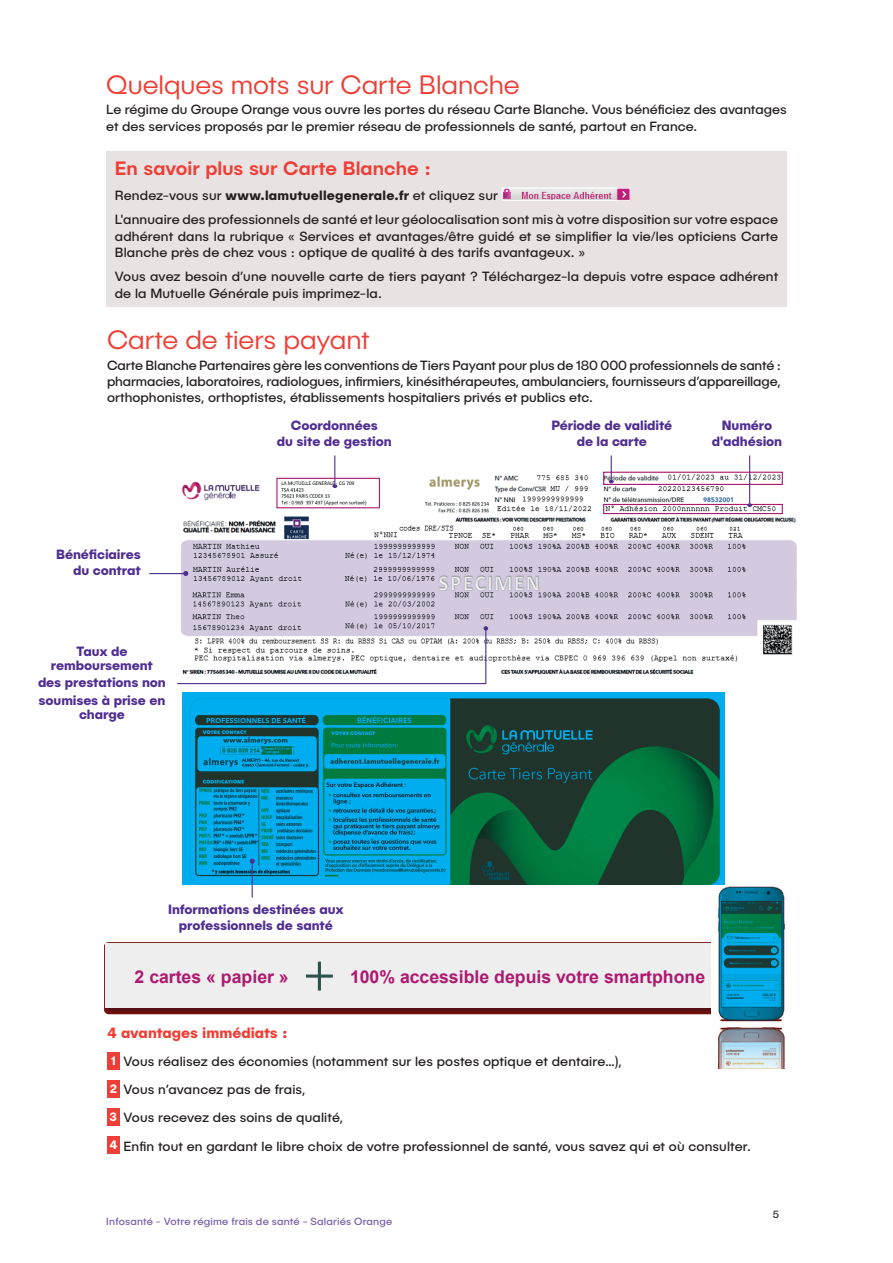
<style>
.page{position:relative;width:893px;height:1263px;background:#fff}
.page>*{position:absolute;margin:0;border:0;box-sizing:border-box;transform-origin:0 0}
.t1{font:300 27px "Publica Sans";letter-spacing:-.005em;color:#ee3e35}
.t2{font:500 19.5px "Publica Sans";letter-spacing:.005em;color:#ee3e35}
.t3{font:700 17.7px "Arial";color:#ae1870}
.t4{font:700 15px "Publica Sans";color:#ee3e35}
.t5{font:13.5px/16.2px "Publica Sans";letter-spacing:.005em;color:#231f20}
.t6{font:700 13.5px/16.2px "Publica Sans";letter-spacing:-.01em;color:#502e92;text-align:center}
.t7{font:10.5px "Publica Sans";letter-spacing:.02em;color:#785ca7}
.t8{font:10.5px "Publica Sans";color:#231f20}
.s1{font-weight:700}
.s2{font-weight:700;font-size:12.3px;color:#fff}
</style>
<div class="page">
<div style="left:106px;top:151px;width:681px;height:155px;background:#e8e2e2"></div>
<img style="left:504px;top:190px;width:124px;height:9px">
<div style="left:502px;top:188px;width:128px;height:13px;border:1px solid #fff"></div>
<img style="left:177px;top:469px;width:620px;height:205px">
<div style="left:107px;top:1052px;width:13px;height:17px;background:#ee3e35"></div>
<div style="left:107px;top:1080px;width:13px;height:17px;background:#ee3e35"></div>
<div style="left:107px;top:1108px;width:13px;height:17px;background:#ee3e35"></div>
<div style="left:107px;top:1137px;width:13px;height:17px;background:#ee3e35"></div>
<img style="left:104px;top:942px;width:607px;height:72px">
<div style="left:106px;top:943px;width:626px;height:65px;background:#edeeed"></div>
<svg style="left:306px;top:962px;width:27px;height:28px"></svg>
<img style="left:711px;top:884px;width:74px;height:184px">
<div style="left:603px;top:472px;width:180px;height:13px;border:1px solid #ae1870"></div>
<div style="left:603px;top:504px;width:180px;height:10px;border:1px solid #ae1870"></div>
<hr style="left:749px;top:455px;width:1px;height:50px;background:#502e92">
<svg style="left:747px;top:503px;width:5px;height:4px"></svg>
<svg style="left:609px;top:455px;width:5px;height:28px"></svg>
<hr style="left:334px;top:455px;width:1px;height:31px;background:#502e92">
<svg style="left:332px;top:484px;width:5px;height:4px"></svg>
<div style="left:276px;top:478px;width:104px;height:30px;border:1px solid #ae1870"></div>
<hr style="left:149px;top:573px;width:37px;height:1px;background:#502e92">
<svg style="left:183px;top:571px;width:5px;height:5px"></svg>
<img style="left:183px;top:693px;width:542px;height:191px">
<hr style="left:252px;top:861px;width:1px;height:36px;background:#502e92">
<svg style="left:250px;top:859px;width:5px;height:5px"></svg>
<svg style="left:177px;top:626px;width:311px;height:59px"></svg>
<h1 class="t1" style="left:106px;top:68px;width:415px">Quelques mots sur Carte Blanche</h1>
<p class="t5" style="left:106px;top:101px;width:682px">Le régime du Groupe Orange vous ouvre les portes du réseau Carte Blanche. Vous bénéficiez des avantages et des services proposés par le premier réseau de professionnels de santé, partout en France.</p>
<h2 class="t2" style="left:115px;top:156px;width:318px">En savoir plus sur Carte Blanche :</h2>
<p class="t5" style="left:115px;top:182px;width:665px;line-height:24.8px">Rendez-vous sur <span class="s1">www.lamutuellegenerale.fr</span> et cliquez sur<br>L'annuaire des professionnels de santé et leur géolocalisation sont mis à votre disposition sur votre espace</p>
<p class="t5" style="left:115px;top:227px;width:665px">adhérent dans la rubrique « Services et avantages/être guidé et se simplifier la vie/les opticiens Carte<br>Blanche près de chez vous : optique de qualité à des tarifs avantageux. »</p>
<p class="t5" style="left:115px;top:268px;width:665px">Vous avez besoin d’une nouvelle carte de tiers payant ? Téléchargez-la depuis votre espace adhérent de la Mutuelle Générale puis imprimez-la.</p>
<h1 class="t1" style="left:107px;top:323px;width:264px">Carte de tiers payant</h1>
<p class="t5" style="left:107px;top:356px;width:675px;text-align:justify">Carte Blanche Partenaires gère les conventions de Tiers Payant pour plus de 180 000 professionnels de santé : pharmacies, laboratoires, radiologues, infirmiers, kinésithérapeutes, ambulanciers, fournisseurs d’appareillage, orthophonistes, orthoptistes, établissements hospitaliers privés et publics etc.</p>
<p class="t6" style="left:56px;top:546px;width:86px;text-align:right">Bénéficiaires du contrat</p>
<p class="t6" style="left:51px;top:644px;width:103px;line-height:13.5px">Taux de remboursement</p>
<p class="t6" style="left:38px;top:673px;width:129px;line-height:17.7px;text-align:left">des prestations non soumises à prise en</p>
<p class="t6" style="left:79px;top:705px;width:47px">charge</p>
<p class="t6" style="left:277px;top:416px;width:116px">Coordonnées<br>du site de gestion</p>
<p class="t6" style="left:551px;top:416px;width:123px">Période de validité de la carte</p>
<p class="t6" style="left:712px;top:416px;width:72px">Numéro d'adhésion</p>
<p class="t6" style="left:168px;top:900px;width:177px">Informations destinées aux professionnels de santé</p>
<h3 class="t3" style="left:135px;top:965px;width:156px">2 cartes « papier »</h3>
<h3 class="t3" style="left:350px;top:965px;width:357px">100% accessible depuis votre smartphone</h3>
<p class="t4" style="left:107px;top:1023px;width:182px">4 avantages immédiats :</p>
<p class="t5" style="left:109px;top:1047px;width:643px;line-height:28.2px"><span class="s2">1</span> Vous réalisez des économies (notamment sur les postes optique et dentaire…),<br><span class="s2">2</span> Vous n’avancez pas de frais,<br><span class="s2">3</span> Vous recevez des soins de qualité,<br><span class="s2">4</span> Enfin tout en gardant le libre choix de votre professionnel de santé, vous savez qui et où consulter.</p>
<p class="t7" style="left:106px;top:1214px;width:288px">Infosanté - Votre régime frais de santé - Salariés Orange</p>
<p class="t8" style="left:773px;top:1208px;width:8px">5</p>
</div>
